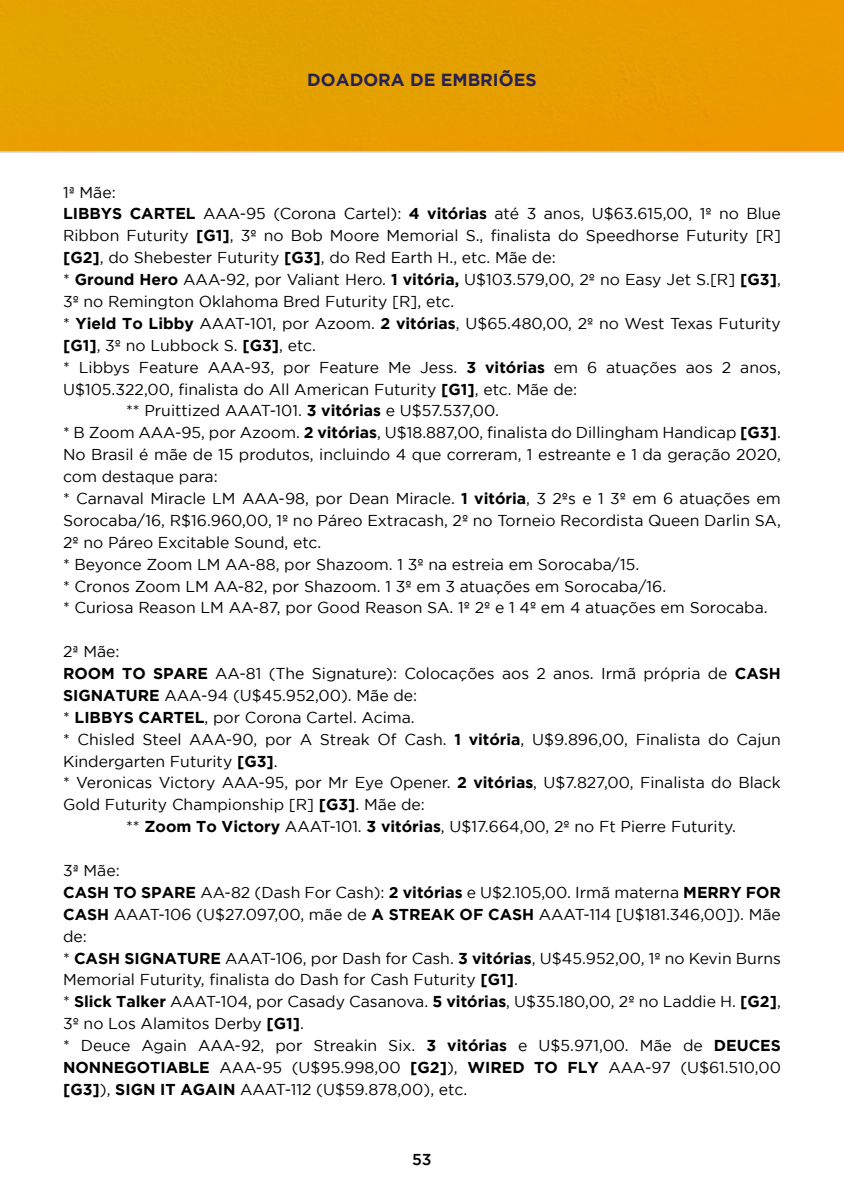
<style>
.page{position:relative;width:844px;height:1191px;background:#fff}
.page>*{position:absolute;margin:0;border:0;box-sizing:border-box;transform-origin:0 0}
.t1{font:700 17.5px "Gotham";color:#272154}
.t2{font:15.75px/21.9px "Gotham";color:#000}
.t3{font:500 15.75px "Gotham";color:#000}
.s1{font-weight:700}
</style>
<div class="page">
<div style="left:0;top:0;width:843px;height:153px;background:#e69f00"></div>
<p class="t1" style="left:307px;top:70px;width:231px">DOADORA DE EMBRIÕES</p>
<p class="t2" style="left:63px;top:181px;width:54px">1ª Mãe:</p>
<p class="t2" style="left:63px;top:203px;width:719px"><span class="s1">LIBBYS CARTEL</span> AAA-95 (Corona Cartel): <span class="s1">4 vitórias</span> até 3 anos, U$63.615,00, 1º no Blue</p>
<p class="t2" style="left:63px;top:225px;width:719px">Ribbon Futurity <span class="s1">[G1]</span>, 3º no Bob Moore Memorial S., finalista do Speedhorse Futurity [R]</p>
<p class="t2" style="left:63px;top:246px;width:494px"><span class="s1">[G2]</span>, do Shebester Futurity <span class="s1">[G3]</span>, do Red Earth H., etc. Mãe de:</p>
<p class="t2" style="left:63px;top:268px;width:719px">* <span class="s1">Ground Hero</span> AAA-92, por Valiant Hero. <span class="s1">1 vitória,</span> U$103.579,00, 2º no Easy Jet S.[R] <span class="s1">[G3]</span>,</p>
<p class="t2" style="left:63px;top:290px;width:393px">3º no Remington Oklahoma Bred Futurity [R], etc.</p>
<p class="t2" style="left:63px;top:312px;width:719px">* <span class="s1">Yield To Libby</span> AAAT-101, por Azoom. <span class="s1">2 vitórias</span>, U$65.480,00, 2º no West Texas Futurity</p>
<p class="t2" style="left:63px;top:334px;width:254px"><span class="s1">[G1]</span>, 3º no Lubbock S. <span class="s1">[G3]</span>, etc.</p>
<p class="t2" style="left:63px;top:356px;width:719px">* Libbys Feature AAA-93, por Feature Me Jess. <span class="s1">3 vitórias</span> em 6 atuações aos 2 anos,</p>
<p class="t2" style="left:63px;top:378px;width:515px">U$105.322,00, finalista do All American Futurity <span class="s1">[G1]</span>, etc. Mãe de:</p>
<p class="t2" style="left:126px;top:400px;width:374px">** Pruittized AAAT-101. <span class="s1">3 vitórias</span> e U$57.537,00.</p>
<p class="t2" style="left:63px;top:421px;width:719px">* B Zoom AAA-95, por Azoom. <span class="s1">2 vitórias</span>, U$18.887,00, finalista do Dillingham Handicap <span class="s1">[G3]</span>.</p>
<p class="t2" style="left:63px;top:443px;width:719px">No Brasil é mãe de 15 produtos, incluindo 4 que correram, 1 estreante e 1 da geração 2020,</p>
<p class="t2" style="left:63px;top:465px;width:156px">com destaque para:</p>
<p class="t2" style="left:63px;top:487px;width:719px">* Carnaval Miracle LM AAA-98, por Dean Miracle. <span class="s1">1 vitória</span>, 3 2ºs e 1 3º em 6 atuações em</p>
<p class="t2" style="left:63px;top:509px;width:719px">Sorocaba/16, R$16.960,00, 1º no Páreo Extracash, 2º no Torneio Recordista Queen Darlin SA,</p>
<p class="t2" style="left:63px;top:531px;width:260px">2º no Páreo Excitable Sound, etc.</p>
<p class="t2" style="left:63px;top:553px;width:577px">* Beyonce Zoom LM AA-88, por Shazoom. 1 3º na estreia em Sorocaba/15.</p>
<p class="t2" style="left:63px;top:575px;width:604px">* Cronos Zoom LM AA-82, por Shazoom. 1 3º em 3 atuações em Sorocaba/16.</p>
<p class="t2" style="left:63px;top:596px;width:706px">* Curiosa Reason LM AA-87, por Good Reason SA. 1º 2º e 1 4º em 4 atuações em Sorocaba.</p>
<p class="t2" style="left:63px;top:640px;width:58px">2ª Mãe:</p>
<p class="t2" style="left:63px;top:662px;width:719px"><span class="s1">ROOM TO SPARE</span> AA-81 (The Signature): Colocações aos 2 anos. Irmã própria de <span class="s1">CASH</span></p>
<p class="t2" style="left:63px;top:684px;width:355px"><span class="s1">SIGNATURE</span> AAA-94 (U$45.952,00). Mãe de:</p>
<p class="t2" style="left:63px;top:706px;width:353px">* <span class="s1">LIBBYS CARTEL</span>, por Corona Cartel. Acima.</p>
<p class="t2" style="left:63px;top:728px;width:719px">* Chisled Steel AAA-90, por A Streak Of Cash. <span class="s1">1 vitória</span>, U$9.896,00, Finalista do Cajun</p>
<p class="t2" style="left:63px;top:750px;width:216px">Kindergarten Futurity <span class="s1">[G3]</span>.</p>
<p class="t2" style="left:63px;top:771px;width:719px">* Veronicas Victory AAA-95, por Mr Eye Opener. <span class="s1">2 vitórias</span>, U$7.827,00, Finalista do Black</p>
<p class="t2" style="left:63px;top:793px;width:363px">Gold Futurity Championship [R] <span class="s1">[G3]</span>. Mãe de:</p>
<p class="t2" style="left:126px;top:815px;width:611px">** <span class="s1">Zoom To Victory</span> AAAT-101. <span class="s1">3 vitórias</span>, U$17.664,00, 2º no Ft Pierre Futurity.</p>
<p class="t2" style="left:63px;top:859px;width:719px">3ª Mãe:<br><span class="s1">CASH TO SPARE</span> AA-82 (Dash For Cash): <span class="s1">2 vitórias</span> e U$2.105,00. Irmã materna <span class="s1">MERRY FOR CASH</span> AAAT-106 (U$27.097,00, mãe de <span class="s1">A STREAK OF CASH</span> AAAT-114 [U$181.346,00]). Mãe de:<br>* <span class="s1">CASH SIGNATURE</span> AAAT-106, por Dash for Cash. <span class="s1">3 vitórias</span>, U$45.952,00, 1º no Kevin Burns Memorial Futurity, finalista do Dash for Cash Futurity <span class="s1">[G1]</span>.<br>* <span class="s1">Slick Talker</span> AAAT-104, por Casady Casanova. <span class="s1">5 vitórias</span>, U$35.180,00, 2º no Laddie H. <span class="s1">[G2]</span>, 3º no Los Alamitos Derby <span class="s1">[G1]</span>.<br>* Deuce Again AAA-92, por Streakin Six. <span class="s1">3 vitórias</span> e U$5.971,00. Mãe de <span class="s1">DEUCES NONNEGOTIABLE</span> AAA-95 (U$95.998,00 <span class="s1">[G2]</span>), <span class="s1">WIRED TO FLY</span> AAA-97 (U$61.510,00 <span class="s1">[G3]</span>), <span class="s1">SIGN IT AGAIN</span> AAAT-112 (U$59.878,00), etc.</p>
<p class="t3" style="left:412px;top:1150px;width:21px">53</p>
</div>
